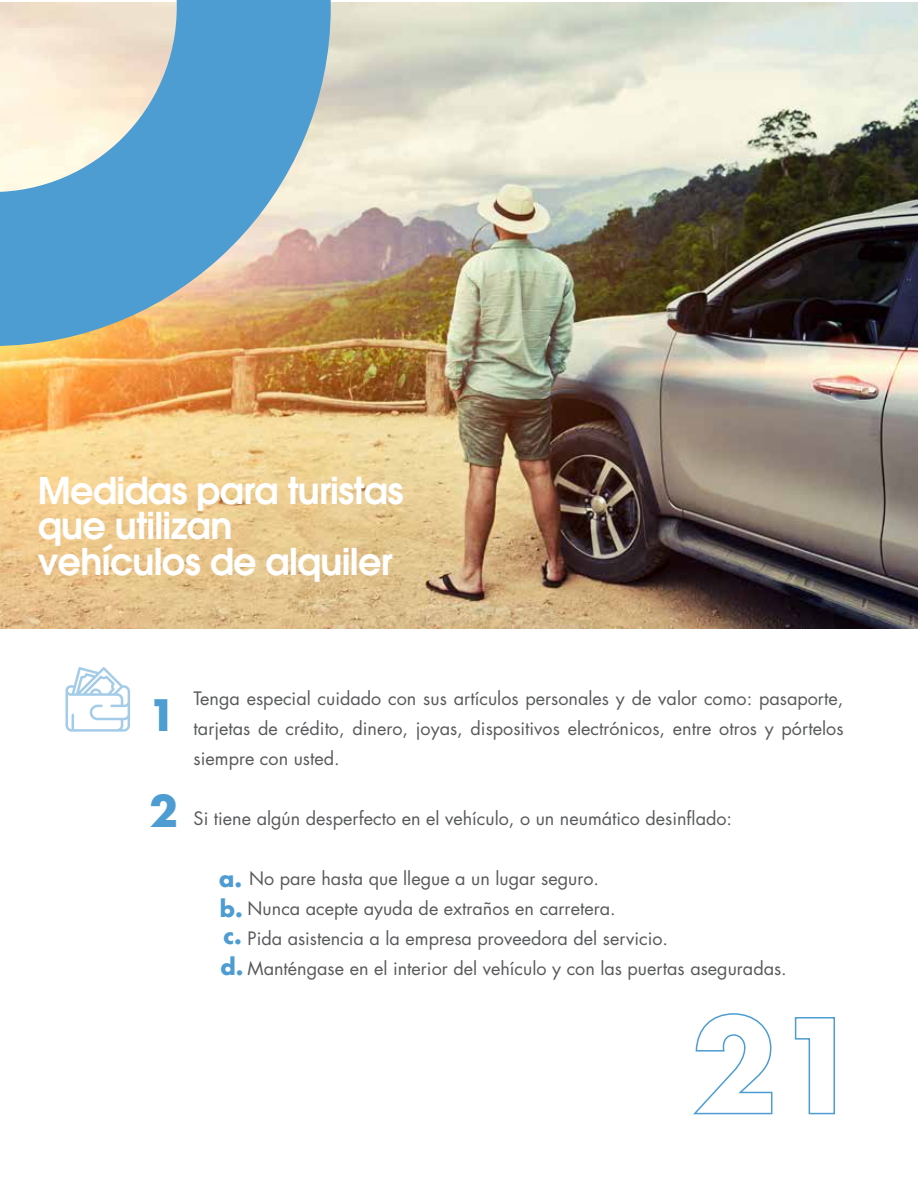
<style>
.page{position:relative;width:918px;height:1188px;background:#fff}
.page>*{position:absolute;margin:0;border:0;box-sizing:border-box;transform-origin:0 0}
.t1{font:700 42.15px "Futura";color:#4d9cd2}
.t2{font:600 36.75px/35.5px "Avant Garde LT";letter-spacing:-.02em;color:#fff}
.t3{font:700 22.5px/30.2px "Futura";color:#4d9cd2}
.t4{font:18px/30px "Futura";color:#58595b;text-align:justify}
</style>
<div class="page">
<img style="left:0;top:2px;width:918px;height:626px">
<svg style="left:693px;top:1013px;width:80px;height:102px"></svg>
<svg style="left:794px;top:1017px;width:41px;height:98px"></svg>
<svg style="left:65px;top:667px;width:65px;height:65px"></svg>
<svg style="left:0;top:0;width:331px;height:346px;background:#95b5c4"></svg>
<h2 class="t2" style="left:38px;top:472px;width:367px">Medidas para turistas que utilizan vehículos de alquiler</h2>
<h1 class="t1" style="left:148px;top:686px;width:30px">1</h1>
<h1 class="t1" style="left:149px;top:782px;width:30px">2</h1>
<p class="t4" style="left:194px;top:683px;width:651px">Tenga especial cuidado con sus artículos personales y de valor como: pasaporte, tarjetas de crédito, dinero, joyas, dispositivos electrónicos, entre otros y pórtelos siempre con usted.</p>
<p class="t4" style="left:194px;top:803px;width:540px">Si tiene algún desperfecto en el vehículo, o un neumático desinflado:</p>
<p class="t4" style="left:248px;top:863px;width:541px;text-align:left">No pare hasta que llegue a un lugar seguro.<br>Nunca acepte ayuda de extraños en carretera.<br>Pida asistencia a la empresa proveedora del servicio.<br>Manténgase en el interior del vehículo y con las puertas aseguradas.</p>
<p class="t3" style="left:219px;top:863px;width:25px">a. b.</p>
<p class="t3" style="left:220px;top:920px;width:25px">c. d.</p>
</div>
